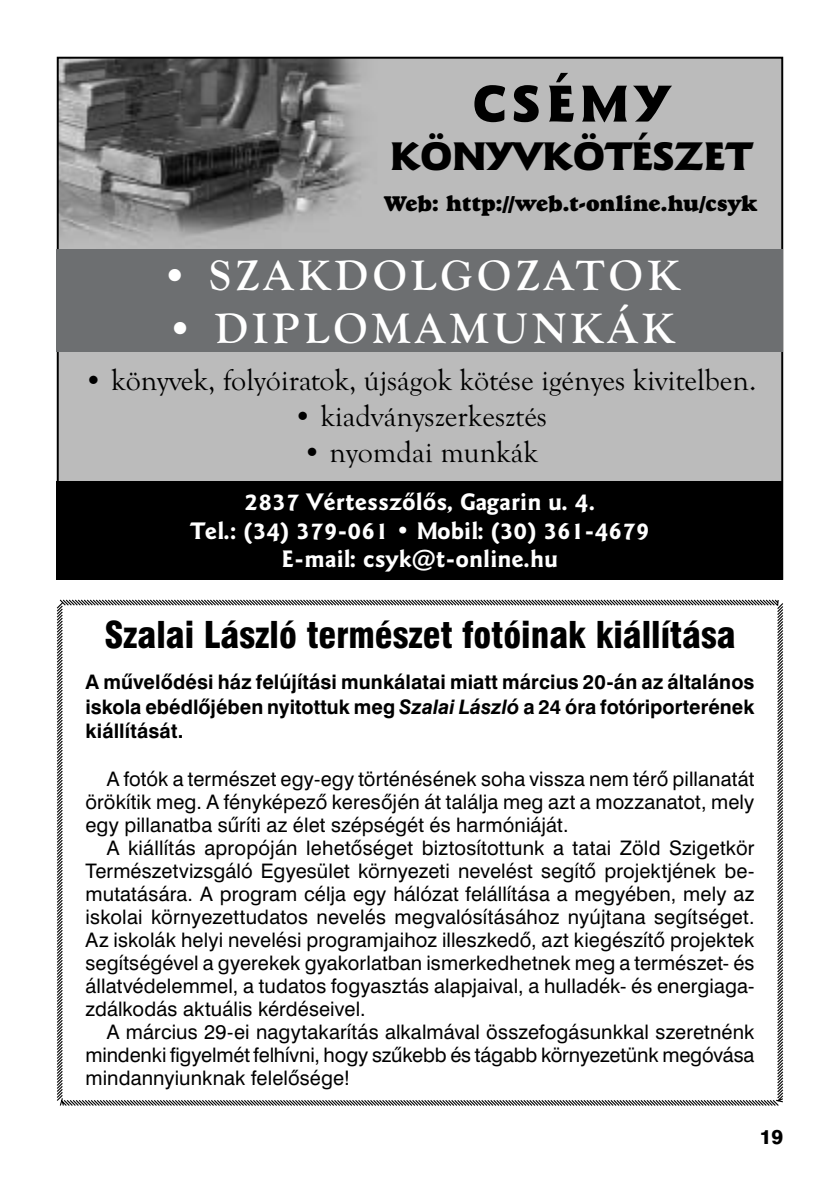
<style>
.page{position:relative;width:840px;height:1191px;background:#fff}
.page>*{position:absolute;margin:0;border:0;box-sizing:border-box;transform-origin:0 0}
.t1{font:52px "Goudy Sn Blk PFL";letter-spacing:.12em;color:#000}
.t2{font:700 44px "Goudy OSPFL";letter-spacing:.1em;color:#fff}
.t3{font:40px "Goudy Sn Blk PFL";color:#000}
.t4{font:36px "Swiss 721 Blk Cn PFL";color:#000}
.t5{font:30px "Goudy OSPFL";color:#000}
.t6{font:700 24px/28.8px "Goudy Sn Md PFL";color:#fff;text-align:center}
.t7{font:22px "Goudy Heavyface PFL";color:#000}
.t8{font:20px/23px "Swiss 721 PFL";letter-spacing:.005em;color:#000;text-align:justify}
.t9{font:700 20px/24.4px "Swiss 721 PFL";color:#000;text-align:justify}
.t10{font:20px "Swiss 721 Hv PFL";color:#000}
.s1{font-style:italic}
</style>
<div class="page">
<img style="left:60px;top:60px;width:719px;height:420px">
<div style="left:57px;top:480px;width:725px;height:99px;background:#000"></div>
<div style="left:57px;top:249px;width:725px;height:102px;background:#6d6f71"></div>
<svg style="left:56px;top:599px;width:728px;height:507px"></svg>
<h1 class="t1" style="left:472px;top:70px;width:198px">CSÉMY</h1>
<h3 class="t3" style="left:390px;top:130px;width:363px">KÖNYVKÖTÉSZET</h3>
<p class="t7" style="left:384px;top:190px;width:374px">Web: http://web.t-online.hu/csyk</p>
<h2 class="t2" style="left:160px;top:251px;width:521px">• SZAKDOLGOZATOK</h2>
<h2 class="t2" style="left:165px;top:303px;width:510px">• DIPLOMAMUNKÁK</h2>
<h3 class="t5" style="left:84px;top:364px;width:673px">• könyvek, folyóiratok, újságok kötése igényes kivitelben.</h3>
<h3 class="t5" style="left:293px;top:400px;width:255px">• kiadványszerkesztés</h3>
<h3 class="t5" style="left:302px;top:436px;width:237px">• nyomdai munkák</h3>
<p class="t6" style="left:190px;top:487px;width:460px">2837 Vértesszõlõs, Gagarin u. 4.<br>Tel.: (34) 379-061 • Mobil: (30) 361-4679<br>E-mail: csyk@t-online.hu</p>
<h3 class="t4" style="left:104px;top:613px;width:632px">Szalai László természet fotóinak kiállítása</h3>
<p class="t9" style="left:85px;top:670px;width:670px">A mûvelõdési ház felújítási munkálatai miatt március 20-án az általános iskola ebédlõjében nyitottuk meg <span class="s1">Szalai László</span> a 24 óra fotóriporterének kiállítását.</p>
<p class="t8" style="left:85px;top:766px;width:670px;text-indent:21px">A fotók a természet egy-egy történésének soha vissza nem térõ pillanatát örökítik meg. A fényképezõ keresõjén át találja meg azt a mozzanatot, mely egy pillanatba sûríti az élet szépségét és harmóniáját.</p>
<p class="t8" style="left:85px;top:835px;width:670px;text-indent:21px">A kiállítás apropóján lehetõséget biztosítottunk a tatai Zöld Szigetkör Természetvizsgáló Egyesület környezeti nevelést segítõ projektjének be&shy;mutatására. A program célja egy hálózat felállítása a megyében, mely az iskolai környezettudatos nevelés megvalósításához nyújtana segítséget.<br>Az iskolák helyi nevelési programjaihoz illeszkedõ, azt kiegészítõ projektek segítségével a gyerekek gyakorlatban ismerkedhetnek meg a természet- és állatvédelemmel, a tudatos fogyasztás alapjaival, a hulladék- és energiaga&shy;zdálkodás aktuális kérdéseivel.</p>
<p class="t8" style="left:85px;top:1019px;width:670px;text-indent:21px">A március 29-ei nagytakarítás alkalmával összefogásunkkal szeretnénk mindenki figyelmét felhívni, hogy szûkebb és tágabb környezetünk megóvása mindannyiunknak felelõsége!</p>
<p class="t10" style="left:759px;top:1124px;width:25px">19</p>
</div>
